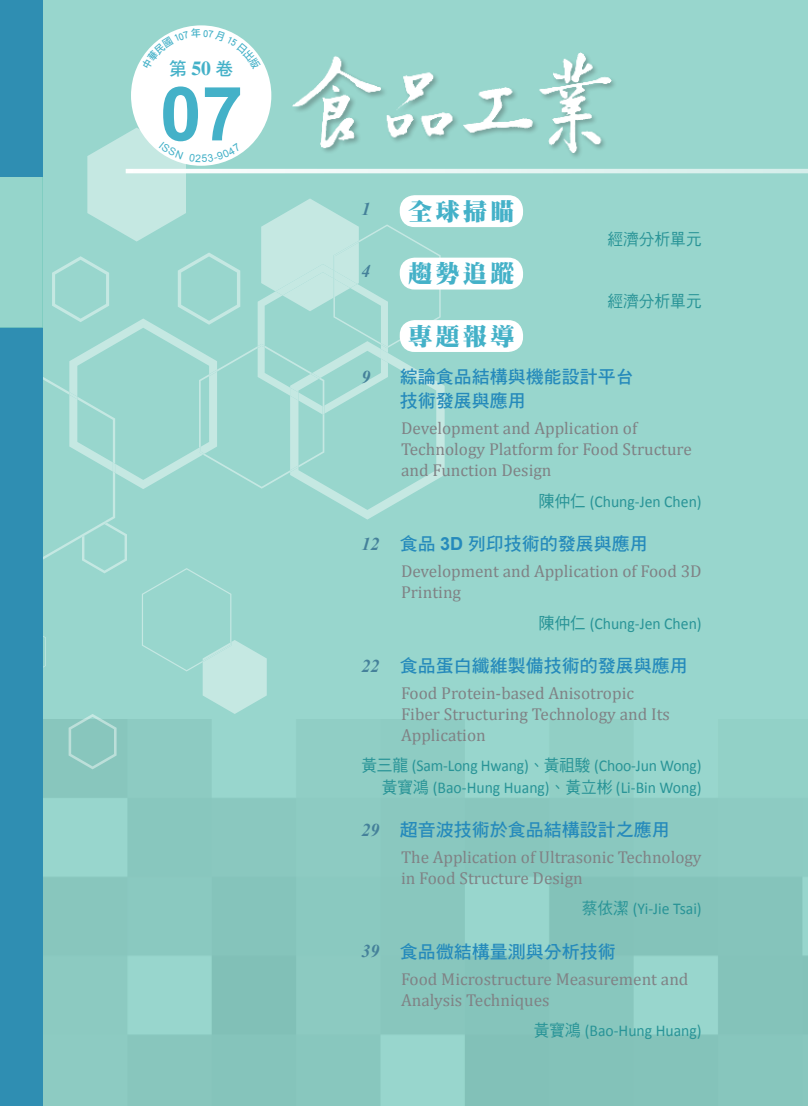
<style>
.page{position:relative;width:808px;height:1106px;background:#fff}
.page>*{position:absolute;margin:0;border:0;box-sizing:border-box;transform-origin:0 0}
.t1{font:700 75px "Arial";color:#44b1c8}
.t2{font:24.3px "DF Ming Std W12";letter-spacing:.125em;color:#44b1c8}
.t3{font:18px/24px "DF Hei Std W7";color:#258abb}
.t4{font:18px "DF Hei Std W7";color:#44b1c8}
.t5{font:italic 700 18px "Times New Roman";color:#45819a}
.t6{font:17.25px/21px "Cambria";color:#808285}
.t7{font:16.5px/21px "Calibri";color:#299497;text-align:right;scale:.95 1}
.t8{font:16.5px "DF Hei Std W5";color:#299497;scale:.95 1}
.s1{font-family:"CG Times";font-weight:700;font-size:19.5px}
.s2{font-family:"DF Hei Std W5"}
.s3{font-family:"Times New Roman";font-weight:700;font-style:italic;color:#45819a}
.s4{font-family:"Arial";font-weight:700}
</style>
<div class="page">
<div style="left:43px;top:0;width:765px;height:1106px;background:linear-gradient(to bottom,#9ddbd2,#8bc9c0)"></div>
<div style="left:0;top:0;width:43px;height:177px;background:#2f8eb2"></div>
<div style="left:0;top:327px;width:43px;height:779px;background:#2f8eb2"></div>
<div style="left:291px;top:51px;width:327px;height:108px;background:#98d6cd"></div>
<img style="left:293px;top:52px;width:318px;height:101px">
<hr style="left:126px;top:169px;width:682px;height:4px;background:#dff2ef">
<div style="left:131px;top:25px;width:140px;height:141px;background:#fff;border-radius:50%"></div>
<div style="left:400px;top:320px;width:123px;height:32px;background:#fff;border-radius:15px"></div>
<div style="left:400px;top:258px;width:123px;height:31px;background:#fff;border-radius:15px"></div>
<div style="left:400px;top:195px;width:123px;height:32px;background:#fff;border-radius:15px"></div>
<svg style="left:0;top:128px;width:445px;height:641px;background:#98d3ce"></svg>
<svg style="left:141px;top:28px;width:120px;height:31px"></svg>
<p class="t4" style="left:169px;top:59px;width:66px">第<span class="s1">50</span>卷</p>
<h1 class="t1" style="left:160px;top:64px;width:85px">07</h1>
<p class="t5" style="left:361px;top:196px;width:10px">1</p>
<p class="t5" style="left:361px;top:258px;width:10px">4</p>
<h2 class="t2" style="left:408px;top:198px;width:108px">全球掃瞄</h2>
<h2 class="t2" style="left:408px;top:260px;width:108px">趨勢追蹤</h2>
<h2 class="t2" style="left:408px;top:323px;width:108px">專題報導</h2>
<p class="t8" style="left:608px;top:230px;width:101px">經濟分析單元</p>
<p class="t8" style="left:608px;top:292px;width:101px">經濟分析單元</p>
<p class="t5" style="left:361px;top:364px;width:10px">9</p>
<p class="t3" style="left:400px;top:364px;width:235px">綜論食品結構與機能設計平台技術發展與應用</p>
<p class="t6" style="left:401px;top:418px;width:292px">Development and Application of<br>Technology Platform for Food Structure and Function Design</p>
<p class="t7" style="left:539px;top:490px;width:173px"><span class="s2">陳仲仁</span> (Chung-Jen Chen)</p>
<p class="t3" style="left:361px;top:531px;width:288px"><span class="s3">12</span> 食品 <span class="s4">3D</span> 列印技術的發展與應用</p>
<p class="t6" style="left:401px;top:561px;width:302px">Development and Application of Food 3D<br>Printing</p>
<p class="t7" style="left:539px;top:612px;width:173px"><span class="s2">陳仲仁</span> (Chung-Jen Chen)</p>
<p class="t3" style="left:361px;top:653px;width:328px"><span class="s3">22</span> 食品蛋白纖維製備技術的發展與應用</p>
<p class="t6" style="left:401px;top:683px;width:270px">Food Protein-based Anisotropic<br>Fiber Structuring Technology and Its<br>Application</p>
<p class="t7" style="left:361px;top:755px;width:359px"><span class="s2">黃三龍</span> (Sam-Long Hwang)<span class="s2">、黃祖駿</span> (Choo-Jun Wong)<span class="s2">黃寶鴻</span> (Bao-Hung Huang)<span class="s2">、黃立彬</span> (Li-Bin Wong)</p>
<p class="t3" style="left:361px;top:817px;width:310px"><span class="s3">29</span> 超音波技術於食品結構設計之應用</p>
<p class="t6" style="left:401px;top:846px;width:302px">The Application of Ultrasonic Technology in Food Structure Design</p>
<p class="t7" style="left:582px;top:898px;width:128px"><span class="s2">蔡依潔</span> (Yi-Jie Tsai)</p>
<p class="t3" style="left:361px;top:939px;width:256px"><span class="s3">39</span> 食品微結構量測與分析技術</p>
<p class="t6" style="left:401px;top:968px;width:289px">Food Microstructure Measurement and<br>Analysis Techniques</p>
<p class="t7" style="left:534px;top:1020px;width:178px"><span class="s2">黃寶鴻</span> (Bao-Hung Huang)</p>
</div>
